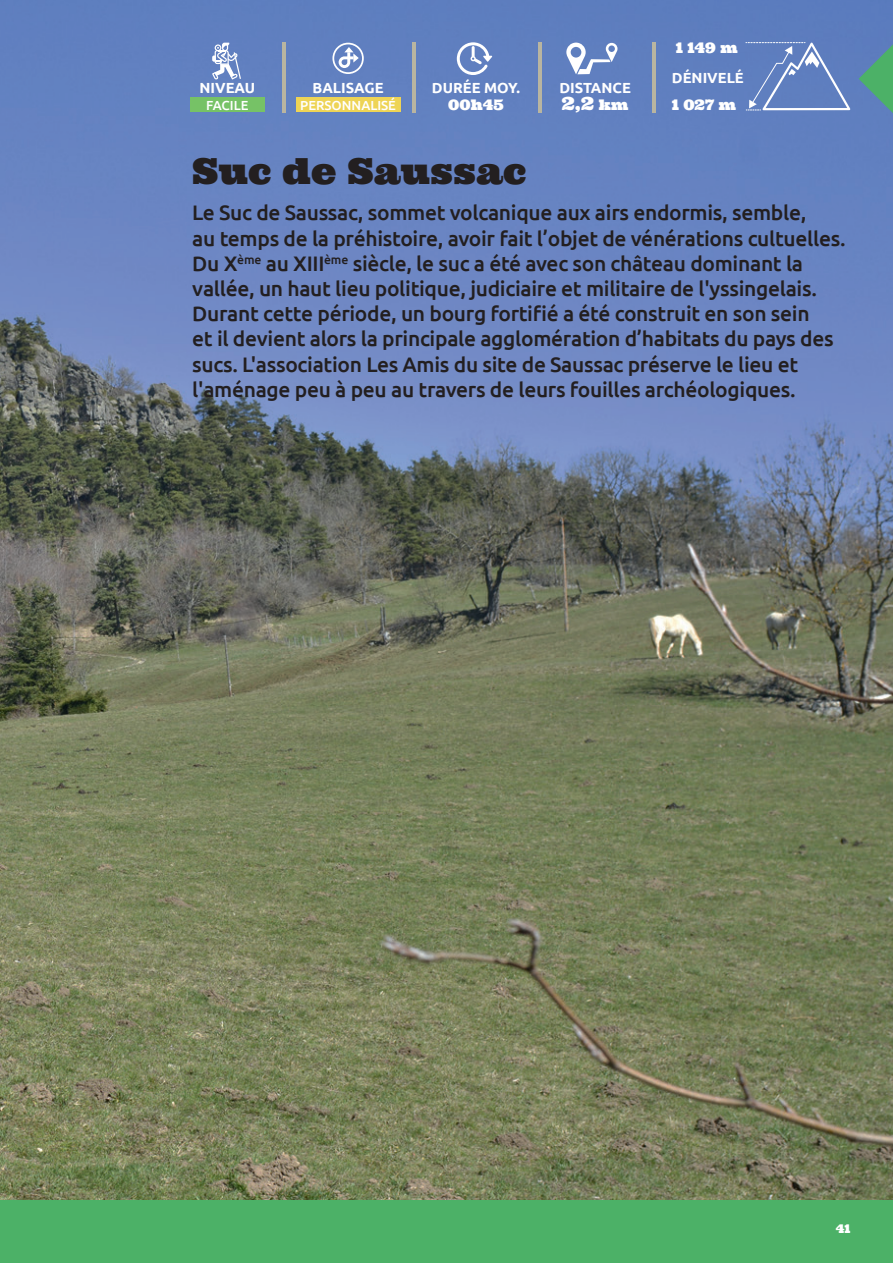
<style>
.page{position:relative;width:893px;height:1263px;background:#fff}
.page>*{position:absolute;margin:0;border:0;box-sizing:border-box;transform-origin:0 0}
.t1{font:36px "Ultra";color:#231f20}
.t2{font:500 21px/25.2px "Ubuntu";letter-spacing:-.015em;color:#231f20}
.t3{font:18.3px "Ultra";color:#fff}
.t4{font:700 14.7px "Ubuntu";color:#fff}
.t5{font:14.7px "Ultra";color:#fff}
.t6{font:500 13.2px "Ubuntu";color:#fff}
.t7{font:12px "Ultra";color:#fff}
.s1{font-size:14.7px}
</style>
<div class="page">
<div style="left:0;top:1199px;width:893px;height:64px;background:#4cb167"></div>
<img style="left:0;top:0;width:893px;height:1199px">
<hr style="left:283px;top:42px;width:3px;height:71px;background:#b9b5a0">
<hr style="left:412px;top:42px;width:3px;height:71px;background:#b9b5a0">
<hr style="left:538px;top:42px;width:3px;height:71px;background:#b9b5a0">
<hr style="left:652px;top:42px;width:4px;height:71px;background:#b9b5a0">
<div style="left:296px;top:97px;width:105px;height:15px;background:#eed455"></div>
<div style="left:332px;top:43px;width:32px;height:31px;border:2px solid #fff;border-radius:50%"></div>
<svg style="left:339px;top:47px;width:20px;height:21px"></svg>
<svg style="left:457px;top:42px;width:35px;height:33px"></svg>
<svg style="left:212px;top:43px;width:29px;height:36px"></svg>
<div style="left:190px;top:97px;width:75px;height:15px;background:#76c266"></div>
<svg style="left:746px;top:42px;width:104px;height:69px"></svg>
<svg style="left:566px;top:43px;width:51px;height:31px"></svg>
<svg style="left:859px;top:44px;width:34px;height:69px"></svg>
<p class="t4" style="left:199px;top:79px;width:57px">NIVEAU</p>
<p class="t6" style="left:206px;top:97px;width:44px">FACILE</p>
<p class="t4" style="left:432px;top:79px;width:90px">DURÉE MOY.</p>
<p class="t4" style="left:313px;top:79px;width:72px">BALISAGE</p>
<p class="t6" style="left:300px;top:97px;width:97px">PERSONNALISÉ</p>
<p class="t5" style="left:448px;top:95px;width:57px">00h45</p>
<p class="t4" style="left:559px;top:79px;width:73px">DISTANCE</p>
<p class="t3" style="left:562px;top:92px;width:68px">2,2 <span class="s1">km</span></p>
<p class="t5" style="left:676px;top:38px;width:64px">1 149 m</p>
<p class="t4" style="left:672px;top:69px;width:73px">DÉNIVELÉ</p>
<p class="t5" style="left:672px;top:95px;width:66px">1 027 m</p>
<h1 class="t1" style="left:192px;top:147px;width:336px">Suc de Saussac</h1>
<p class="t2" style="left:192px;top:200px;width:655px">Le Suc de Saussac, sommet volcanique aux airs endormis, semble,<br>au temps de la préhistoire, avoir fait l’objet de vénérations cultuelles.<br>Du X<sup>ème</sup> au XIII<sup>ème</sup> siècle, le suc a été avec son château dominant la vallée, un haut lieu politique, judiciaire et militaire de l'yssingelais.<br>Durant cette période, un bourg fortifié a été construit en son sein<br>et il devient alors la principale agglomération d’habitats du pays des sucs. L'association Les Amis du site de Saussac préserve le lieu et l'aménage peu à peu au travers de leurs fouilles archéologiques.</p>
<p class="t7" style="left:836px;top:1220px;width:16px">41</p>
</div>
